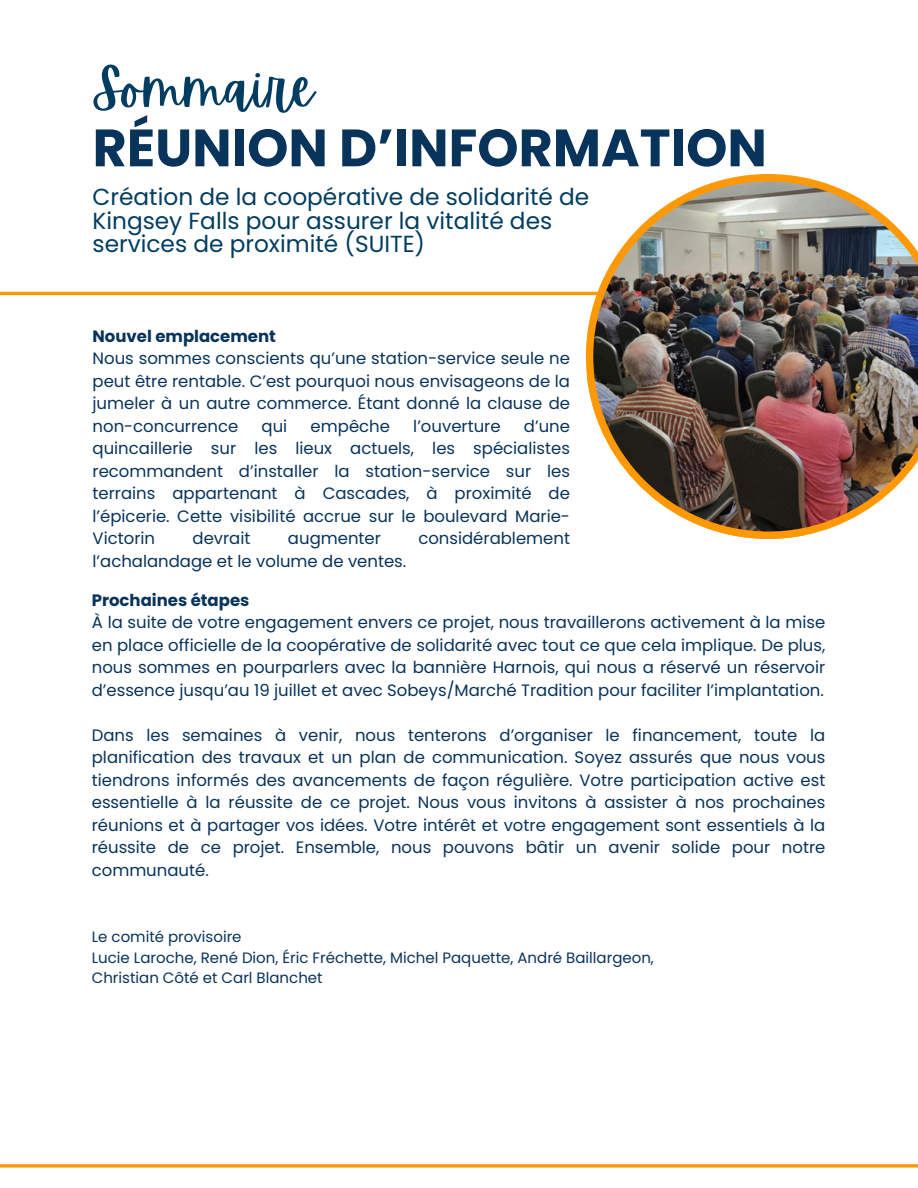
<style>
.page{position:relative;width:918px;height:1188px;background:#fff}
.page>*{position:absolute;margin:0;border:0;box-sizing:border-box;transform-origin:0 0}
.t1{font:54.15px "Apricots";color:#003d60}
.t2{font:700 52.5px "Poppins";color:#08335b}
.t3{font:23.25px/23.7px "Poppins";color:#003d60}
.t4{font:16.5px/22.5px "Poppins";color:#08335b;text-align:justify}
.t5{font:700 16.5px "Poppins";color:#08335b}
.t6{font:15px "Poppins";color:#08335b}
</style>
<div class="page">
<svg style="left:0;top:1164px;width:918px;height:4px;background:#fea72b"></svg>
<hr style="left:0;top:292px;width:651px;height:3px;background:#fe9805">
<svg style="left:586px;top:174px;width:233px;height:202px"></svg>
<svg style="left:587px;top:241px;width:231px;height:298px"></svg>
<img style="left:593px;top:181px;width:325px;height:351px">
<h1 class="t1" style="left:93px;top:57px;width:223px">Sommaire</h1>
<p class="t2" style="left:93px;top:111px;width:676px">RÉUNION D’INFORMATION</p>
<p class="t3" style="left:93px;top:185px;width:498px">Création de la coopérative de solidarité de<br>Kingsey Falls pour assurer la vitalité des services de proximité (SUITE)</p>
<h3 class="t5" style="left:93px;top:325px;width:185px">Nouvel emplacement</h3>
<p class="t4" style="left:93px;top:347px;width:479px">Nous sommes conscients qu’une station-service seule ne peut être rentable. C’est pourquoi nous envisageons de la jumeler à un autre commerce. Étant donné la clause de non-concurrence</p>
<p class="t4" style="left:262px;top:415px;width:27px">qui</p>
<p class="t4" style="left:311px;top:415px;width:81px">empêche</p>
<p class="t4" style="left:413px;top:415px;width:89px">l’ouverture</p>
<p class="t4" style="left:93px;top:415px;width:479px;text-indent:431px">d’une quincaillerie sur les lieux actuels, les spécialistes recommandent d’installer la station-service sur les terrains appartenant à Cascades, à proximité de l’épicerie. Cette visibilité accrue sur le boulevard Marie-Victorin</p>
<p class="t4" style="left:193px;top:527px;width:59px">devrait</p>
<p class="t4" style="left:288px;top:527px;width:94px">augmenter</p>
<p class="t4" style="left:418px;top:527px;width:153px">considérablement</p>
<p class="t4" style="left:93px;top:550px;width:315px">l’achalandage et le volume de ventes.</p>
<p class="t5" style="left:92px;top:589px;width:159px">Prochaines étapes</p>
<p class="t4" style="left:92px;top:611px;width:735px">À la suite de votre engagement envers ce projet, nous travaillerons activement à la mise en place officielle de la coopérative de solidarité avec tout ce que cela implique. De plus, nous sommes en pourparlers avec la bannière Harnois, qui nous a réservé un réservoir d’essence jusqu’au 19 juillet et avec Sobeys/Marché Tradition pour faciliter l’implantation.</p>
<p class="t4" style="left:92px;top:724px;width:735px">Dans les semaines à venir, nous tenterons d’organiser le financement, toute la planification des travaux et un plan de communication. Soyez assurés que nous vous tiendrons informés des avancements de façon régulière. Votre participation active est essentielle à la réussite de ce projet. Nous vous invitons à assister à nos prochaines réunions et à partager vos idées. Votre intérêt et votre engagement sont essentiels à la réussite de ce projet. Ensemble, nous pouvons bâtir un avenir solide pour notre communauté.</p>
<p class="t6" style="left:92px;top:927px;width:151px">Le comité provisoire</p>
<p class="t6" style="left:92px;top:947px;width:564px">Lucie Laroche, René Dion, Éric Fréchette, Michel Paquette, André Baillargeon,</p>
<p class="t6" style="left:92px;top:967px;width:232px">Christian Côté et Carl Blanchet</p>
</div>
